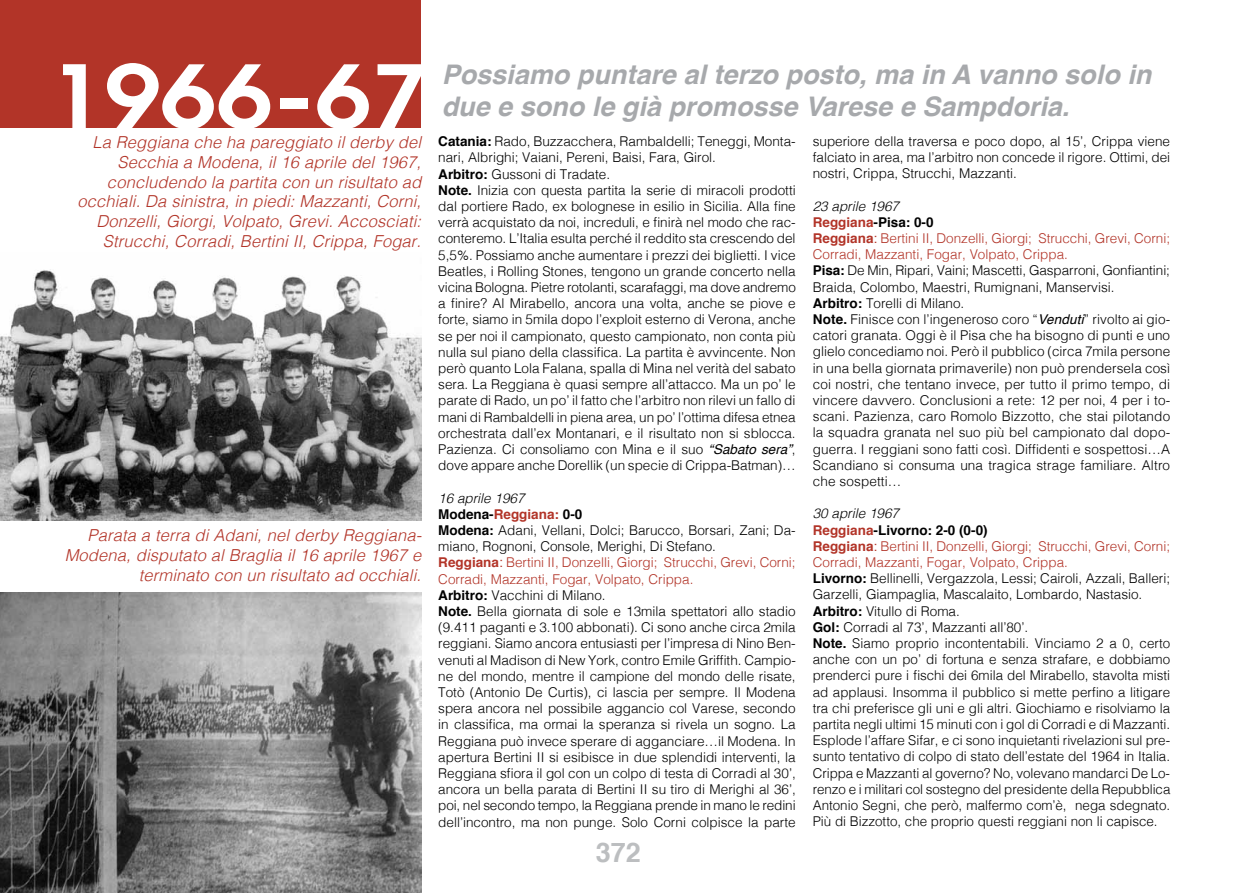
<style>
.page{position:relative;width:1234px;height:893px;background:#fff}
.page>*{position:absolute;margin:0;border:0;box-sizing:border-box;transform-origin:0 0}
.t1{font:600 86.55px "Avant Garde";letter-spacing:-.005em;color:#fff;scale:1.16 1}
.t2{font:italic 700 27px/32.4px "Helvetica";color:#a7a9ac}
.t3{font:700 27px "Helvetica";color:#bcbec0}
.t4{font:italic 300 16.5px/19.8px "Helvetica";letter-spacing:.01em;color:#b23428;text-align:right}
.t5{font:300 13.5px/16.2px "Helvetica";color:#000}
.s1{font-weight:700}
.s2{font-weight:400;font-style:italic}
.s3{font-style:italic}
.s4{font-weight:700;color:#b23428}
.s5{font-weight:400;color:#b23428}
.s6{color:#b23428}
</style>
<div class="page">
<div style="left:0;top:0;width:421px;height:128px;background:#b23428"></div>
<img style="left:0;top:269px;width:421px;height:251px">
<img style="left:0;top:592px;width:421px;height:301px">
<h1 class="t1" style="left:49px;top:40px;width:327px">1966-67</h1>
<p class="t4" style="left:77px;top:131px;width:345px">La Reggiana che ha pareggiato il derby del Secchia a Modena, il 16 aprile del 1967, concludendo la partita con un risultato ad occhiali. Da sinistra, in piedi: Mazzanti, Corni, Donzelli, Giorgi, Volpato, Grevi. Accosciati:<br>Strucchi, Corradi, Bertini II, Crippa, Fogar.</p>
<p class="t4" style="left:65px;top:525px;width:358px">Parata a terra di Adani, nel derby Reggiana-<br>Modena, disputato al Braglia il 16 aprile 1967 e terminato con un risultato ad occhiali.</p>
<h2 class="t2" style="left:441px;top:59px;width:711px">Possiamo puntare al terzo posto, ma in A vanno solo in due e sono le già promosse Varese e Sampdoria.</h2>
<p class="t5" style="left:438px;top:132px;width:359px"><span class="s1">Catania:</span> Rado, Buzzacchera, Rambaldelli; Teneggi, Monta&shy;nari, Albrighi; Vaiani, Pereni, Baisi, Fara, Girol.<br><span class="s1">Arbitro:</span> Gussoni di Tradate.<br><span class="s1">Note.</span> Inizia con questa partita la serie di miracoli prodotti dal portiere Rado, ex bolognese in esilio in Sicilia. Alla fine verrà acquistato da noi, increduli, e finirà nel modo che rac&shy;conteremo. L’Italia esulta perché il reddito sta crescendo del 5,5%. Possiamo anche aumentare i prezzi dei biglietti. I vice Beatles, i Rolling Stones, tengono un grande concerto nella vicina Bologna. Pietre rotolanti, scarafaggi, ma dove andremo a finire? Al Mirabello, ancora una volta, anche se piove e forte, siamo in 5mila dopo l’exploit esterno di Verona, anche se per noi il campionato, questo campionato, non conta più nulla sul piano della classifica. La partita è avvincente. Non però quanto Lola Falana, spalla di Mina nel verità del sabato sera. La Reggiana è quasi sempre all’attacco. Ma un po’ le parate di Rado, un po’ il fatto che l’arbitro non rilevi un fallo di mani di Rambaldelli in piena area, un po’ l’ottima difesa etnea orchestrata dall’ex Montanari, e il risultato non si sblocca.<br>Pazienza. Ci consoliamo con Mina e il suo <span class="s2">“Sabato sera”</span>, dove appare anche Dorellik (un specie di Crippa-Batman)…</p>
<p class="t5" style="left:438px;top:489px;width:359px"><span class="s3">16 aprile 1967<br></span><span class="s1">Modena-</span><span class="s4">Reggiana:</span> <span class="s1">0-0<br>Modena:</span> Adani, Vellani, Dolci; Barucco, Borsari, Zani; Da&shy;miano, Rognoni, Console, Merighi, Di Stefano.<br><span class="s4">Reggiana</span><span class="s5">:</span> <span class="s6">Bertini II, Donzelli, Giorgi; Strucchi, Grevi, Corni; Corradi, Mazzanti, Fogar, Volpato, Crippa.<br></span><span class="s1">Arbitro:</span> Vacchini di Milano.<br><span class="s1">Note.</span> Bella giornata di sole e 13mila spettatori allo stadio (9.411 paganti e 3.100 abbonati). Ci sono anche circa 2mila reggiani. Siamo ancora entusiasti per l’impresa di Nino Ben&shy;venuti al Madison di New York, contro Emile Griffith. Campio&shy;ne del mondo, mentre il campione del mondo delle risate, Totò (Antonio De Curtis), ci lascia per sempre. Il Modena spera ancora nel possibile aggancio col Varese, secondo in classifica, ma ormai la speranza si rivela un sogno. La Reggiana può invece sperare di agganciare…il Modena. In apertura Bertini II si esibisce in due splendidi interventi, la Reggiana sfiora il gol con un colpo di testa di Corradi al 30’, ancora un bella parata di Bertini II su tiro di Merighi al 36’, poi, nel secondo tempo, la Reggiana prende in mano le redini dell’incontro, ma non punge. solo Corni colpisce la parte</p>
<h2 class="t3" style="left:595px;top:831px;width:47px">372</h2>
<p class="t5" style="left:812px;top:132px;width:359px;text-align:justify">superiore della traversa e poco dopo, al 15’, Crippa viene falciato in area, ma l’arbitro non concede il rigore. Ottimi, dei nostri, Crippa, Strucchi, Mazzanti.</p>
<p class="t5" style="left:812px;top:197px;width:359px"><span class="s3">23 aprile 1967<br></span><span class="s4">Reggiana</span><span class="s1">-Pisa: 0-0<br></span><span class="s4">Reggiana</span><span class="s5">:</span> <span class="s6">Bertini II, Donzelli, Giorgi; Strucchi, Grevi, Corni; Corradi, Mazzanti, Fogar, Volpato, Crippa.<br></span><span class="s1">Pisa:</span> De Min, Ripari, Vaini; Mascetti, Gasparroni, Gonfiantini; Braida, Colombo, Maestri, Rumignani, Manservisi.<br><span class="s1">Arbitro:</span> Torelli di Milano.<br><span class="s1">Note.</span> Finisce con l’ingeneroso coro “<span class="s2">Venduti</span>” rivolto ai gio&shy;catori granata. Oggi è il Pisa che ha bisogno di punti e uno glielo concediamo noi. Però il pubblico (circa 7mila persone in una bella giornata primaverile) non può prendersela così coi nostri, che tentano invece, per tutto il primo tempo, di vincere davvero. Conclusioni a rete: 12 per noi, 4 per i to&shy;scani. Pazienza, caro Romolo Bizzotto, che stai pilotando la squadra granata nel suo più bel campionato dal dopo&shy;guerra. I reggiani sono fatti così. Diffidenti e sospettosi…A Scandiano si consuma una tragica strage familiare. Altro che sospetti…</p>
<p class="t5" style="left:812px;top:504px;width:359px"><span class="s3">30 aprile 1967<br></span><span class="s4">Reggiana</span><span class="s1">-Livorno: 2-0 (0-0)<br></span><span class="s4">Reggiana</span><span class="s5">:</span> <span class="s6">Bertini II, Donzelli, Giorgi; Strucchi, Grevi, Corni; Corradi, Mazzanti, Fogar, Volpato, Crippa.<br></span><span class="s1">Livorno:</span> Bellinelli, Vergazzola, Lessi; Cairoli, Azzali, Balleri; Garzelli, Giampaglia, Mascalaito, Lombardo, Nastasio.<br><span class="s1">Arbitro:</span> Vitullo di Roma.<br><span class="s1">Gol:</span> Corradi al 73’, Mazzanti all’80’.<br><span class="s1">Note.</span> Siamo proprio incontentabili. Vinciamo 2 a 0, certo anche con un po’ di fortuna e senza strafare, e dobbiamo prenderci pure i fischi dei 6mila del Mirabello, stavolta misti ad applausi. Insomma il pubblico si mette perfino a litigare tra chi preferisce gli uni e gli altri. Giochiamo e risolviamo la partita negli ultimi 15 minuti con i gol di Corradi e di Mazzanti.<br>Esplode l’affare Sifar, e ci sono inquietanti rivelazioni sul pre&shy;sunto tentativo di colpo di stato dell’estate del 1964 in Italia.<br>Crippa e Mazzanti al governo? No, volevano mandarci De Lo&shy;renzo e i militari col sostegno del presidente della Repubblica Antonio Segni, che però, malfermo com’è, nega sdegnato.<br>Più di Bizzotto, che proprio questi reggiani non li capisce.</p>
</div>
